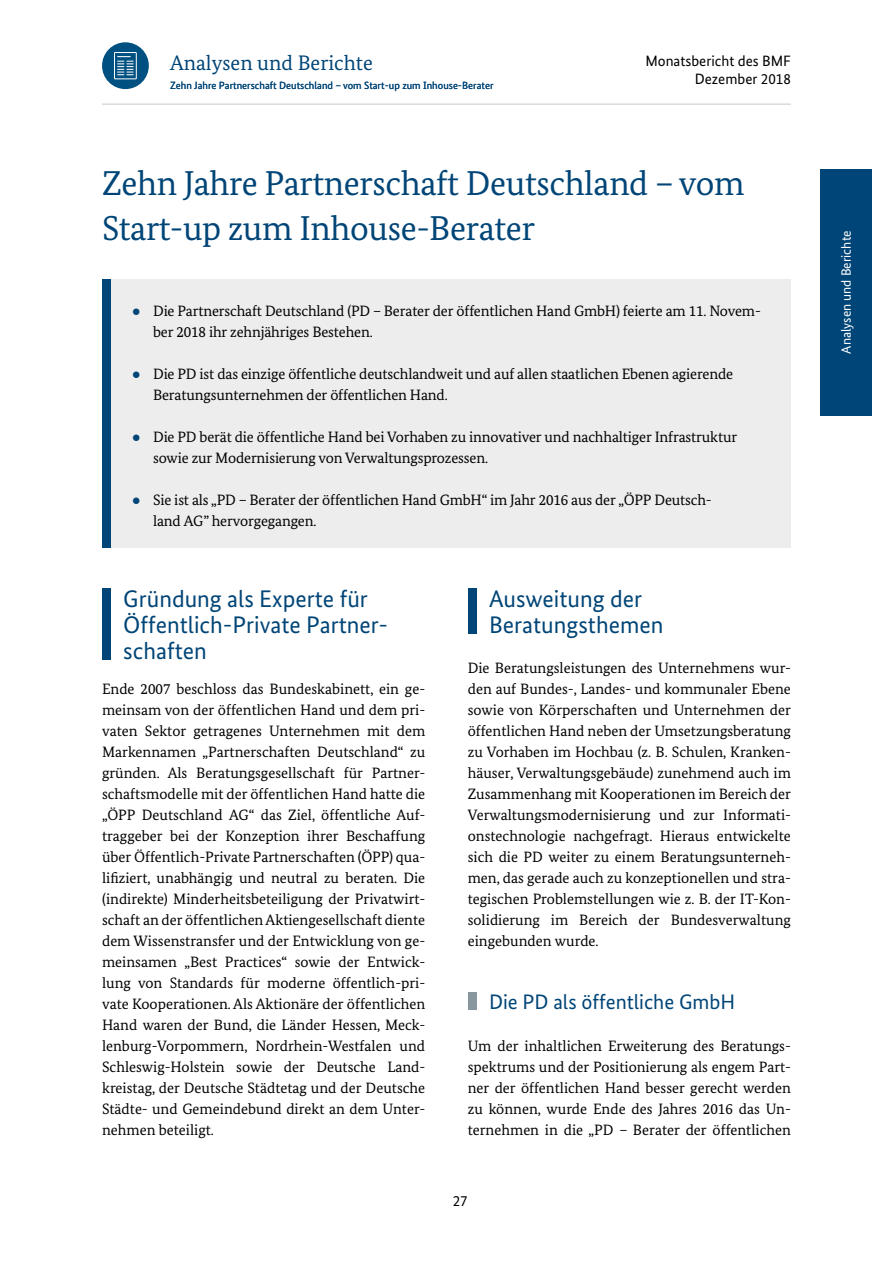
<style>
.page{position:relative;width:893px;height:1263px;background:#fff}
.page>*{position:absolute;margin:0;border:0;box-sizing:border-box;transform-origin:0 0}
.Überschrift_erste_Eb{font:34.5px/45px "Bundes Serif";letter-spacing:-.01em;color:#004577}
.Überschrift_zweite_E{font:24px/26.2px "Bundes Sans";color:#004577}
.Überschrift_dritte_E{font:21px "Bundes Sans";color:#004577}
.t1{font:21px "Bundes Serif";color:#004577}
.Zweispaltiger_Fließt{font:15px/21px "Bundes Serif";letter-spacing:-.01em;color:#000}
.t2{font:15px/18px "Bundes Sans";color:#000;text-align:right}
.t3{font:13.5px "Bundes Sans";color:#fff}
.t4{font:10.5px "Bundes Sans";color:#004577}
.s1{font-family:"Arial";color:#004577}
</style>
<div class="page">
<div style="left:102px;top:42px;width:47px;height:47px;background:#005081;border-radius:50%"></div>
<svg style="left:114px;top:52px;width:23px;height:27px"></svg>
<hr style="left:102px;top:103px;width:689px;height:2px;background:#dadada">
<div style="left:821px;top:169px;width:51px;height:246px;background:#004577"></div>
<div style="left:102px;top:588px;width:9px;height:72px;background:#004577"></div>
<div style="left:468px;top:588px;width:8px;height:46px;background:#004577"></div>
<div style="left:468px;top:992px;width:8px;height:18px;background:#88969e"></div>
<div style="left:102px;top:279px;width:689px;height:268px;background:#ededed"></div>
<div style="left:102px;top:279px;width:9px;height:268px;background:#004577"></div>
<h3 class="t1" style="left:170px;top:50px;width:204px">Analysen und Berichte</h3>
<p class="t2" style="left:645px;top:51px;width:147px">Monatsbericht des BMF<br>Dezember 2018</p>
<p class="t4" style="left:170px;top:79px;width:325px">Zehn Jahre Partnerschaft Deutschland – vom Start-up zum Inhouse-Berater</p>
<h1 class="Überschrift_erste_Eb" style="left:102px;top:160px;width:644px">Zehn Jahre Partnerschaft Deutschland – vom<br>Start-up zum Inhouse-Berater</h1>
<p class="Zweispaltiger_Fließt" style="left:153px;top:300px;width:609px;text-indent:-21px"><span class="s1">●</span> Die Partnerschaft Deutschland (PD – Berater der öffentlichen Hand GmbH) feierte am 11. Novem&shy;ber 2018 ihr zehnjähriges Bestehen.</p>
<p class="Zweispaltiger_Fließt" style="left:153px;top:363px;width:582px;text-indent:-21px"><span class="s1">●</span> Die PD ist das einzige öffentliche deutschlandweit und auf allen staatlichen Ebenen agierende<br>Beratungsunternehmen der öffentlichen Hand.</p>
<p class="Zweispaltiger_Fließt" style="left:153px;top:426px;width:586px;text-indent:-21px"><span class="s1">●</span> Die PD berät die öffentliche Hand bei Vorhaben zu innovativer und nachhaltiger Infrastruktur sowie zur Modernisierung von Verwaltungsprozessen.</p>
<p class="Zweispaltiger_Fließt" style="left:153px;top:489px;width:560px;text-indent:-21px"><span class="s1">●</span> Sie ist als „PD – Berater der öffentlichen Hand GmbH“ im Jahr 2016 aus der „ÖPP Deutsch&shy;land AG” hervorgegangen.</p>
<h2 class="Überschrift_zweite_E" style="left:123px;top:585px;width:263px">Gründung als Experte für<br>Öffentlich-Private Partner&shy;schaften</h2>
<p class="Zweispaltiger_Fließt" style="left:102px;top:678px;width:325px;text-align:justify">Ende 2007 beschloss das Bundeskabinett, ein ge&shy;meinsam von der öffentlichen Hand und dem pri&shy;vaten Sektor getragenes Unternehmen mit dem Markennamen „Partnerschaften Deutschland“ zu gründen. Als Beratungsgesellschaft für Partner&shy;schaftsmodelle mit der öffentlichen Hand hatte die „ÖPP Deutschland AG“ das Ziel, öffentliche Auf&shy;traggeber bei der Konzeption ihrer Beschaffung über Öffentlich-Private Partnerschaften (ÖPP) qua&shy;lifiziert, unabhängig und neutral zu beraten. Die (indirekte) Minderheitsbeteiligung der Privatwirt&shy;schaft an der öffentlichen Aktiengesellschaft diente dem Wissenstransfer und der Entwicklung von ge&shy;meinsamen „Best Practices“ sowie der Entwick&shy;lung von Standards für moderne öffentlich-pri&shy;vate Kooperationen. Als Aktionäre der öffentlichen Hand waren der Bund, die Länder Hessen, Meck&shy;lenburg-Vorpommern, Nordrhein-Westfalen und Schleswig-Holstein sowie der Deutsche Land&shy;kreistag, der Deutsche Städtetag und der Deutsche Städte- und Gemeindebund direkt an dem Unter&shy;nehmen beteiligt.</p>
<h2 class="Überschrift_zweite_E" style="left:489px;top:585px;width:176px">Ausweitung der<br>Beratungsthemen</h2>
<p class="Zweispaltiger_Fließt" style="left:468px;top:657px;width:325px;text-align:justify">Die Beratungsleistungen des Unternehmens wur&shy;den auf Bundes-, Landes- und kommunaler Ebene sowie von Körperschaften und Unternehmen der öffentlichen Hand neben der Umsetzungsberatung zu Vorhaben im Hochbau (z. B. Schulen, Kranken&shy;häuser, Verwaltungsgebäude) zunehmend auch im Zusammenhang mit Kooperationen im Bereich der Verwaltungsmodernisierung und zur Informati&shy;onstechnologie nachgefragt. Hieraus entwickelte sich die PD weiter zu einem Beratungsunterneh&shy;men, das gerade auch zu konzeptionellen und stra&shy;tegischen Problemstellungen wie z. B. der IT-Kon&shy;solidierung im Bereich der Bundesverwaltung eingebunden wurde.</p>
<h3 class="Überschrift_dritte_E" style="left:489px;top:989px;width:248px">Die PD als öffentliche GmbH</h3>
<p class="Zweispaltiger_Fließt" style="left:468px;top:1035px;width:325px;text-align:justify">Um der inhaltlichen Erweiterung des Beratungs&shy;spektrums und der Positionierung als engem Part&shy;ner der öffentlichen Hand besser gerecht werden zu können, wurde Ende des Jahres 2016 das Un&shy;ternehmen in die „PD – Berater der öffentlichen</p>
<p class="t2" style="left:453px;top:1192px;width:16px">27</p>
<p class="t3" style="left:838px;top:354px;width:124px;rotate:-90deg">Analysen und Berichte</p>
</div>
